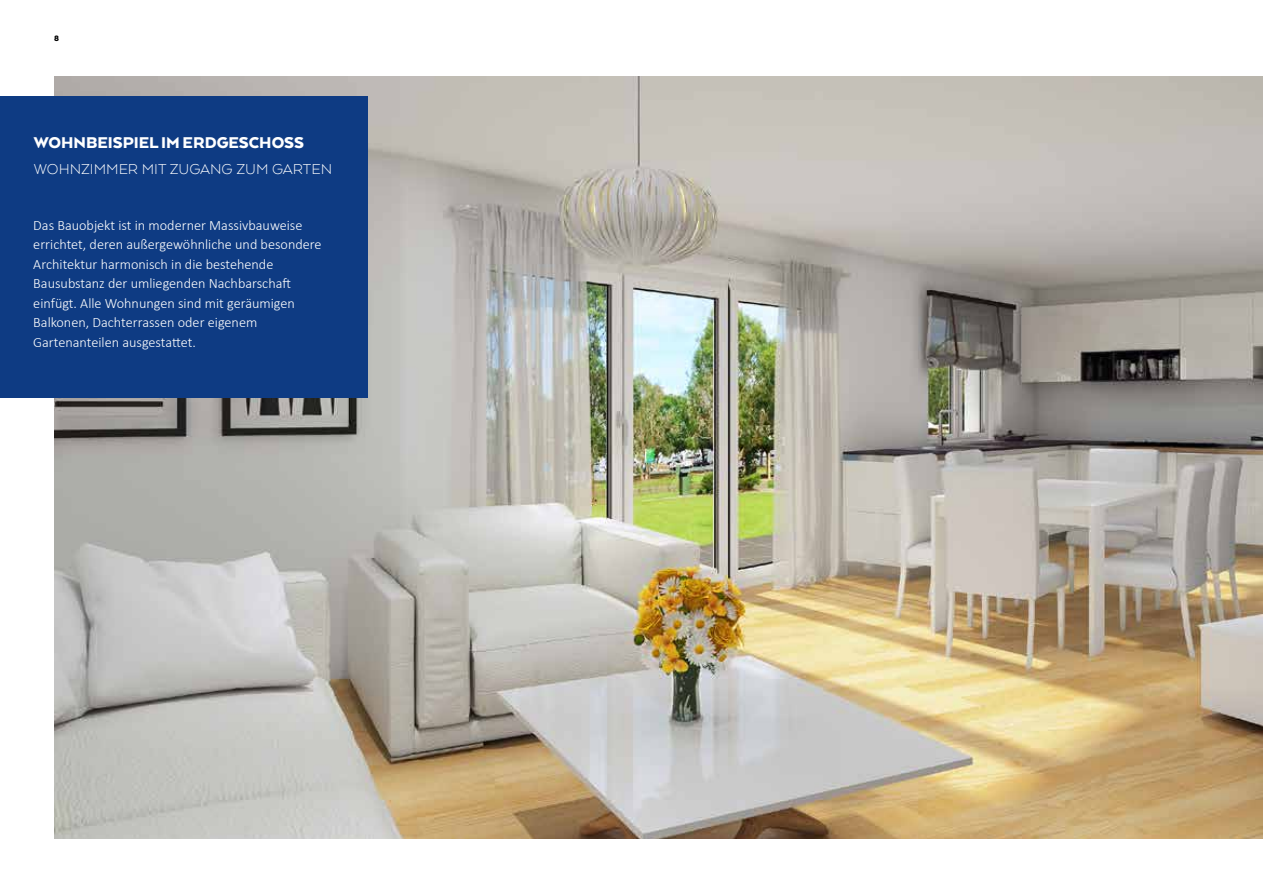
<style>
.page{position:relative;width:1263px;height:893px;background:#fff}
.page>*{position:absolute;margin:0;border:0;box-sizing:border-box;transform-origin:0 0}
.t1{font:900 18px "Arquitecta";color:#fff}
.t2{font:300 16.5px "Arquitecta";color:#fff}
.t3{font:300 14.25px/19.5px "Calibri";color:#fff}
.t4{font:900 9px "Arquitecta";color:#000}
</style>
<div class="page">
<img style="left:54px;top:77px;width:1209px;height:762px">
<div style="left:0;top:96px;width:367px;height:117px;background:#0e3b83"></div>
<div style="left:0;top:208px;width:367px;height:190px;background:#0e3b83"></div>
<p class="t4" style="left:54px;top:32px;width:6px">8</p>
<p class="t1" style="left:34px;top:132px;width:272px">WOHNBEISPIEL IM ERDGESCHOSS</p>
<p class="t2" style="left:34px;top:158px;width:300px">WOHNZIMMER MIT ZUGANG ZUM GARTEN</p>
<p class="t3" style="left:33px;top:215px;width:290px">Das Bauobjekt ist in moderner Massivbauweise errichtet, deren außergewöhnliche und besondere Architektur harmonisch in die bestehende Bausubstanz der umliegenden Nachbarschaft einfügt. Alle Wohnungen sind mit geräumigen Balkonen, Dachterrassen oder eigenem Gartenanteilen ausgestattet.</p>
</div>
